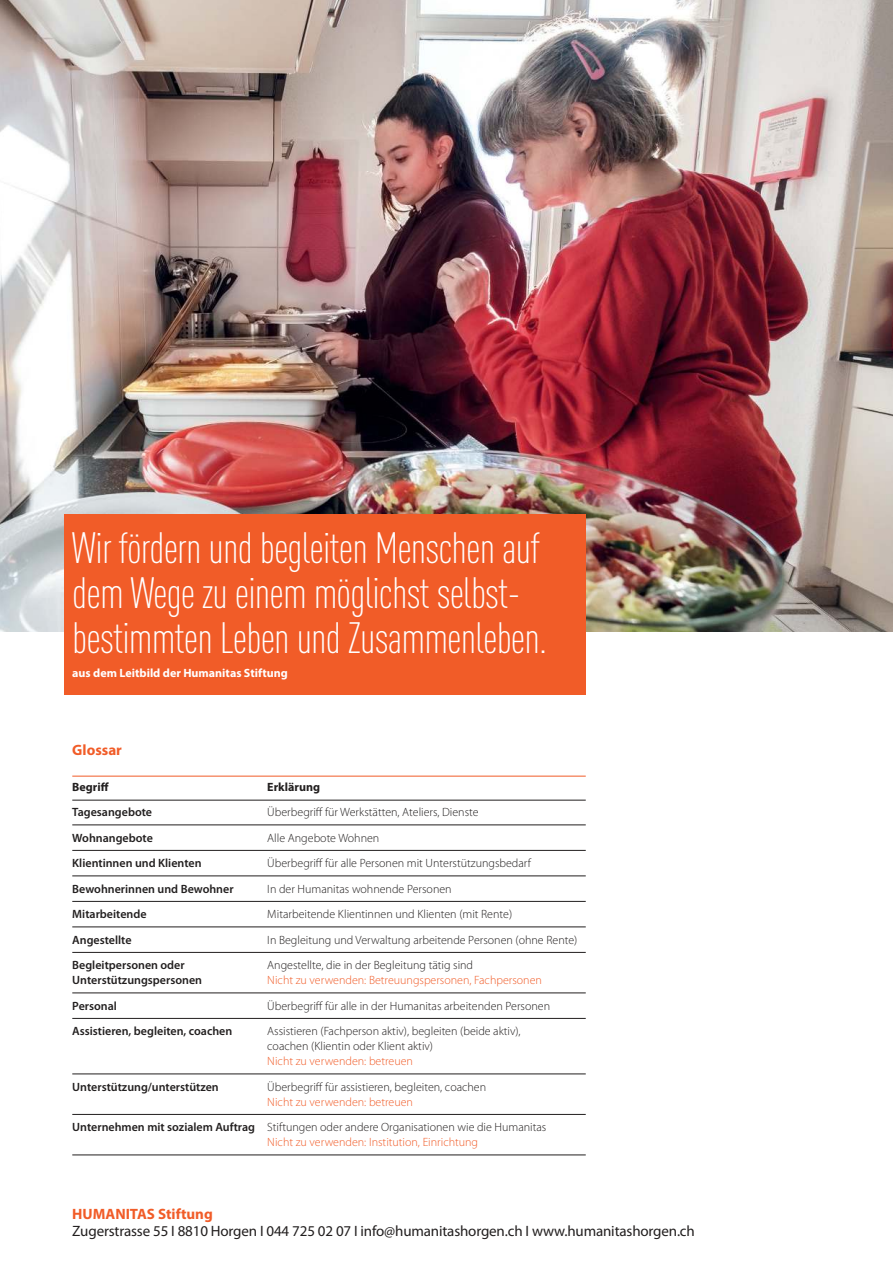
<style>
.page{position:relative;width:893px;height:1263px;background:#fff}
.page>*{position:absolute;margin:0;border:0;box-sizing:border-box;transform-origin:0 0}
.t1{font:300 condensed 43.2px/45px "DINOT";letter-spacing:-.02em;color:#fff}
.t2{font:15px "Myriad Pro";letter-spacing:-.01em;color:#221f1f}
.t3{font:700 15px "Myriad Pro";color:#f15c28}
.t4{font:300 12px/15px "Myriad Pro";color:#221f1f}
.t5{font:600 12px "Myriad Pro";color:#221f1f}
.t6{font:300 12px "Myriad Pro";color:#f15c28}
.t7{font:700 12px "Myriad Pro";color:#fff}
.t8{font:700 12px "Myriad Pro";color:#221f1f}
.s1{color:#f15c28}
.s2{font-weight:600}
</style>
<div class="page">
<img style="left:0;top:0;width:893px;height:631px">
<div style="left:64px;top:515px;width:522px;height:180px;background:#f15c28"></div>
<hr style="left:72px;top:776px;width:514px;height:1px;background:#f15c28">
<hr style="left:72px;top:800px;width:514px;height:1px;background:#221f1f">
<hr style="left:72px;top:825px;width:514px;height:1px;background:#221f1f">
<hr style="left:72px;top:850px;width:514px;height:1px;background:#221f1f">
<hr style="left:72px;top:876px;width:514px;height:1px;background:#221f1f">
<hr style="left:72px;top:901px;width:514px;height:1px;background:#221f1f">
<hr style="left:72px;top:927px;width:514px;height:1px;background:#221f1f">
<hr style="left:72px;top:952px;width:514px;height:1px;background:#221f1f">
<hr style="left:72px;top:993px;width:514px;height:1px;background:#221f1f">
<hr style="left:72px;top:1018px;width:514px;height:1px;background:#221f1f">
<hr style="left:72px;top:1074px;width:514px;height:1px;background:#221f1f">
<hr style="left:72px;top:1114px;width:514px;height:1px;background:#221f1f">
<hr style="left:72px;top:1155px;width:514px;height:1px;background:#221f1f">
<h1 class="t1" style="left:72px;top:529px;width:476px">Wir fördern und begleiten Menschen auf dem Wege zu einem möglichst selbst&shy;bestimmten Leben und Zusammenleben.</h1>
<p class="t7" style="left:72px;top:666px;width:217px">aus dem Leitbild der Humanitas Stiftung</p>
<p class="t3" style="left:72px;top:743px;width:51px">Glossar</p>
<p class="t8" style="left:72px;top:781px;width:38px">Begriff</p>
<p class="t8" style="left:267px;top:781px;width:54px">Erklärung</p>
<p class="t5" style="left:72px;top:807px;width:81px">Tagesangebote</p>
<p class="t4" style="left:267px;top:805px;width:213px">Überbegriff für Werkstätten, Ateliers, Dienste</p>
<p class="t5" style="left:72px;top:833px;width:82px">Wohnangebote</p>
<p class="t4" style="left:267px;top:831px;width:114px">Alle Angebote Wohnen</p>
<p class="t5" style="left:72px;top:858px;width:131px">Klientinnen und Klienten</p>
<p class="t4" style="left:267px;top:856px;width:265px">Überbegriff für alle Personen mit Unterstützungsbedarf</p>
<p class="t5" style="left:72px;top:884px;width:163px">Bewohnerinnen und Bewohner</p>
<p class="t4" style="left:267px;top:882px;width:186px">In der Humanitas wohnende Personen</p>
<p class="t5" style="left:72px;top:909px;width:76px">Mitarbeitende</p>
<p class="t4" style="left:267px;top:907px;width:246px">Mitarbeitende Klientinnen und Klienten (mit Rente)</p>
<p class="t5" style="left:72px;top:935px;width:61px">Angestellte</p>
<p class="t4" style="left:267px;top:933px;width:312px">In Begleitung und Verwaltung arbeitende Personen (ohne Rente)</p>
<p class="t5" style="left:72px;top:960px;width:114px">Begleitpersonen oder</p>
<p class="t4" style="left:267px;top:958px;width:207px">Angestellte, die in der Begleitung tätig sind</p>
<p class="t5" style="left:72px;top:975px;width:131px">Unterstützungspersonen</p>
<p class="t6" style="left:267px;top:974px;width:276px">Nicht zu verwenden: Betreuungspersonen, Fachpersonen</p>
<p class="t5" style="left:72px;top:1001px;width:46px">Personal</p>
<p class="t4" style="left:267px;top:998px;width:284px">Überbegriff für alle in der Humanitas arbeitenden Personen</p>
<p class="t5" style="left:72px;top:1026px;width:162px">Assistieren, begleiten, coachen</p>
<p class="t4" style="left:267px;top:1024px;width:255px">Assistieren (Fachperson aktiv), begleiten (beide aktiv), coachen (Klientin oder Klient aktiv)</p>
<p class="t6" style="left:267px;top:1055px;width:147px">Nicht zu verwenden: betreuen</p>
<p class="t5" style="left:72px;top:1082px;width:148px">Unterstützung/unterstützen</p>
<p class="t4" style="left:267px;top:1079px;width:220px">Überbegriff für assistieren, begleiten, coachen</p>
<p class="t4" style="left:72px;top:1089px;width:476px;line-height:25.5px;text-indent:195px"><span class="s1">Nicht zu verwenden: betreuen<br></span><span class="s2">Unternehmen mit sozialem Auftrag</span> Stiftungen oder andere Organisationen wie die Humanitas</p>
<p class="t6" style="left:267px;top:1136px;width:212px">Nicht zu verwenden: Institution, Einrichtung</p>
<p class="t3" style="left:72px;top:1206px;width:142px">HUMANITAS Stiftung</p>
<p class="t2" style="left:72px;top:1223px;width:624px">Zugerstrasse 55 I 8810 Horgen I 044 725 02 07 I info@humanitashorgen.ch I www.humanitashorgen.ch</p>
</div>
